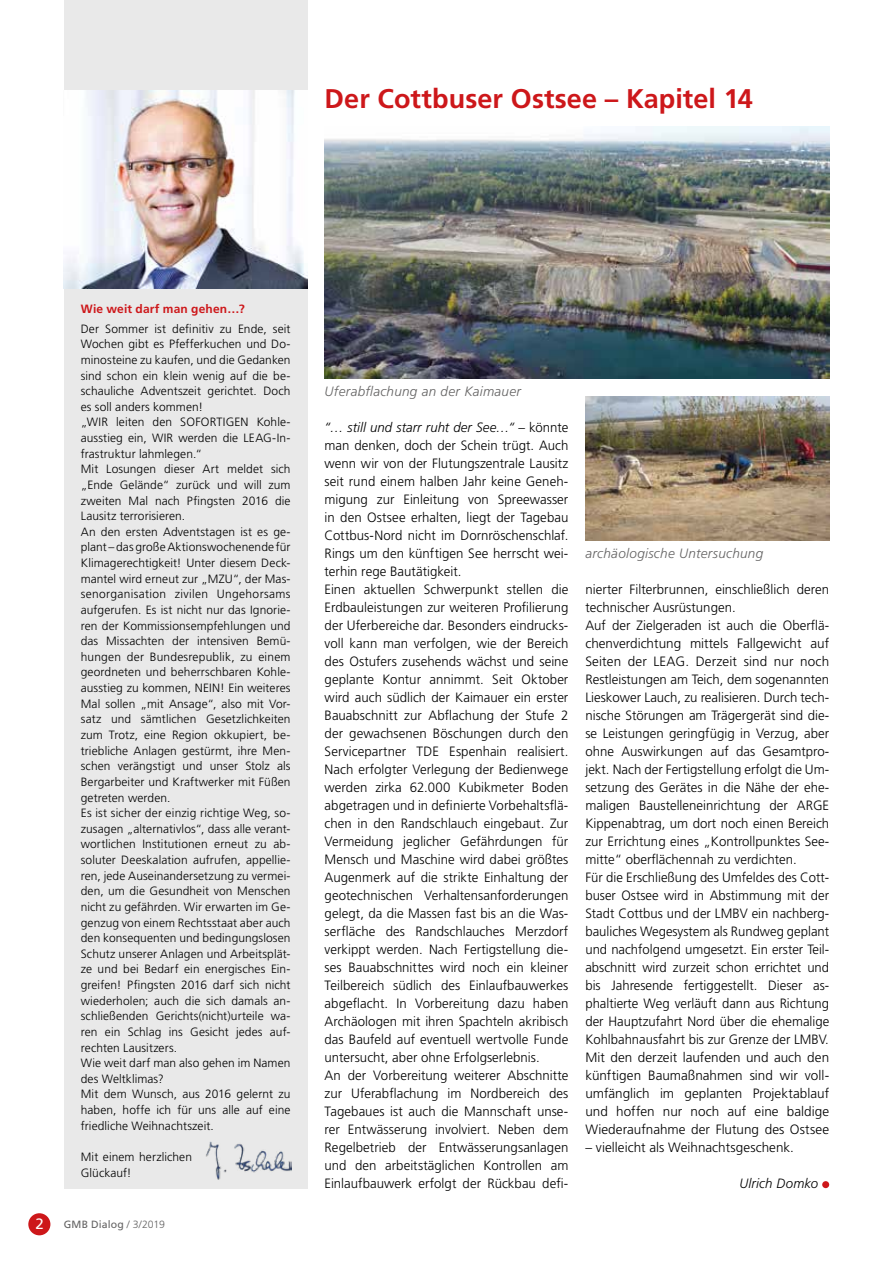
<style>
.page{position:relative;width:893px;height:1263px;background:#fff}
.page>*{position:absolute;margin:0;border:0;box-sizing:border-box;transform-origin:0 0}
.t1{font:700 27px "Frutiger LT Std";color:#cd171a}
.t2{font:15px "Frutiger LT Std";color:#fff}
.t3{font:300 13.5px/18px "Frutiger LT Std";color:#000}
.t4{font:italic 300 13.5px "Frutiger LT Std";letter-spacing:.02em;color:#646363}
.t5{font:italic 300 13.5px "Frutiger LT Std";letter-spacing:.01em;color:#000}
.t6{font:300 12px/15.6px "Frutiger LT Std";letter-spacing:.005em;color:#000}
.t7{font:700 12px "Frutiger LT Std";letter-spacing:.015em;color:#cd171a}
.t8{font:10.5px "Frutiger LT Std";letter-spacing:.015em;color:#646363}
.s1{font-weight:300}
.s2{font-style:italic}
</style>
<div class="page">
<div style="left:28px;top:1213px;width:22px;height:22px;background:#cd171a;border-radius:50%"></div>
<div style="left:822px;top:1181px;width:7px;height:7px;background:#cd171a;border-radius:50%"></div>
<div style="left:64px;top:0;width:244px;height:1188px;background:#e9e9e9"></div>
<img style="left:325px;top:126px;width:504px;height:252px">
<img style="left:64px;top:90px;width:244px;height:198px">
<img style="left:206px;top:1142px;width:85px;height:38px">
<img style="left:585px;top:396px;width:244px;height:144px">
<h1 class="t1" style="left:325px;top:83px;width:430px">Der Cottbuser Ostsee – Kapitel 14</h1>
<p class="t7" style="left:81px;top:302px;width:166px">Wie weit darf man gehen…?</p>
<p class="t6" style="left:81px;top:321px;width:211px">Der Sommer ist definitiv zu Ende, seit Wochen gibt es Pfefferkuchen und Do&shy;minosteine zu kaufen, und die Gedanken sind schon ein klein wenig auf die be&shy;schauliche Adventszeit gerichtet. Doch es soll anders kommen!<br>„WIR leiten den SOFORTIGEN Kohle&shy;ausstieg ein, WIR werden die LEAG-In&shy;frastruktur lahmlegen.“<br>Mit Losungen dieser Art meldet sich „Ende Gelände“ zurück und will zum zweiten Mal nach Pfingsten 2016 die Lausitz terrorisieren.<br>An den ersten Adventstagen ist es ge&shy;plant – das große Aktionswochenende für Klimagerechtigkeit! Unter diesem Deck&shy;mantel wird erneut zur „MZU“, der Mas&shy;senorganisation zivilen Ungehorsams aufgerufen. Es ist nicht nur das Ignorie&shy;ren der Kommissionsempfehlungen und das Missachten der intensiven Bemü&shy;hungen der Bundesrepublik, zu einem geordneten und beherrschbaren Kohle&shy;ausstieg zu kommen, NEIN! Ein weiteres Mal sollen „mit Ansage“, also mit Vor&shy;satz und sämtlichen Gesetzlichkeiten zum Trotz, eine Region okkupiert, be&shy;triebliche Anlagen gestürmt, ihre Men&shy;schen verängstigt und unser Stolz als Bergarbeiter und Kraftwerker mit Füßen getreten werden.<br>Es ist sicher der einzig richtige Weg, so&shy;zusagen „alternativlos“, dass alle verant&shy;wortlichen Institutionen erneut zu ab&shy;soluter Deeskalation aufrufen, appellie&shy;ren, jede Auseinandersetzung zu vermei&shy;den, um die Gesundheit von Menschen nicht zu gefährden. Wir erwarten im Ge&shy;genzug von einem Rechtsstaat aber auch den konsequenten und bedingungslosen Schutz unserer Anlagen und Arbeitsplät&shy;ze und bei Bedarf ein energisches Ein&shy;greifen! Pfingsten 2016 darf sich nicht wiederholen; auch die sich damals an&shy;schließenden Gerichts(nicht)urteile wa&shy;ren ein Schlag ins Gesicht jedes auf&shy;rechten Lausitzers.<br>Wie weit darf man also gehen im Namen des Weltklimas?<br>Mit dem Wunsch, aus 2016 gelernt zu haben, hoffe ich für uns alle auf eine friedliche Weihnachtszeit.</p>
<p class="t6" style="left:81px;top:1149px;width:113px">Mit einem herzlichen<br>Glückauf!</p>
<p class="t2" style="left:35px;top:1215px;width:10px">2</p>
<p class="t8" style="left:64px;top:1218px;width:103px">GMB Dialog <span class="s1">/ 3/2019</span></p>
<p class="t4" style="left:325px;top:384px;width:198px">Uferabflachung an der Kaimauer</p>
<p class="t3" style="left:325px;top:419px;width:245px"><span class="s2">“… still und starr ruht der See…“</span> – könnte man denken, doch der Schein trügt. Auch wenn wir von der Flutungszentrale Lausitz seit rund einem halben Jahr keine Geneh&shy;migung zur Einleitung von Spreewasser in den Ostsee erhalten, liegt der Tagebau Cottbus-Nord nicht im Dornröschenschlaf.<br>Rings um den künftigen See herrscht wei&shy;terhin rege Bautätigkeit.<br>Einen aktuellen Schwerpunkt stellen die Erdbauleistungen zur weiteren Profilierung der Uferbereiche dar. Besonders eindrucks&shy;voll kann man verfolgen, wie der Bereich des Ostufers zusehends wächst und seine geplante Kontur annimmt. Seit Oktober wird auch südlich der Kaimauer ein erster Bauabschnitt zur Abflachung der Stufe 2 der gewachsenen Böschungen durch den Servicepartner TDE Espenhain realisiert.<br>Nach erfolgter Verlegung der Bedienwege werden zirka 62.000 Kubikmeter Boden abgetragen und in definierte Vorbehaltsflä&shy;chen in den Randschlauch eingebaut. Zur Vermeidung jeglicher Gefährdungen für Mensch und Maschine wird dabei größtes Augenmerk auf die strikte Einhaltung der geotechnischen Verhaltensanforderungen gelegt, da die Massen fast bis an die Was&shy;serfläche des Randschlauches Merzdorf verkippt werden. Nach Fertigstellung die&shy;ses Bauabschnittes wird noch ein kleiner Teilbereich südlich des Einlaufbauwerkes abgeflacht. In Vorbereitung dazu haben Archäologen mit ihren Spachteln akribisch das Baufeld auf eventuell wertvolle Funde untersucht, aber ohne Erfolgserlebnis.<br>An der Vorbereitung weiterer Abschnitte zur Uferabflachung im Nordbereich des Tagebaues ist auch die Mannschaft unse&shy;rer Entwässerung involviert. Neben dem Regelbetrieb der Entwässerungsanlagen und den arbeitstäglichen Kontrollen am Einlaufbauwerk erfolgt der Rückbau defi-</p>
<p class="t4" style="left:585px;top:546px;width:179px">archäologische Untersuchung</p>
<p class="t3" style="left:585px;top:581px;width:245px">nierter Filterbrunnen, einschließlich deren technischer Ausrüstungen.<br>Auf der Zielgeraden ist auch die Oberflä&shy;chenverdichtung mittels Fallgewicht auf Seiten der LEAG. Derzeit sind nur noch Restleistungen am Teich, dem sogenannten Lieskower Lauch, zu realisieren. Durch tech&shy;nische Störungen am Trägergerät sind die&shy;se Leistungen geringfügig in Verzug, aber ohne Auswirkungen auf das Gesamtpro&shy;jekt. Nach der Fertigstellung erfolgt die Um&shy;setzung des Gerätes in die Nähe der ehe&shy;maligen Baustelleneinrichtung der ARGE Kippenabtrag, um dort noch einen Bereich zur Errichtung eines „Kontrollpunktes See&shy;mitte“ oberflächennah zu verdichten.<br>Für die Erschließung des Umfeldes des Cott&shy;buser Ostsee wird in Abstimmung mit der Stadt Cottbus und der LMBV ein nachberg&shy;bauliches Wegesystem als Rundweg geplant und nachfolgend umgesetzt. Ein erster Teil&shy;abschnitt wird zurzeit schon errichtet und bis Jahresende fertiggestellt. Dieser as&shy;phaltierte Weg verläuft dann aus Richtung der Hauptzufahrt Nord über die ehemalige Kohlbahnausfahrt bis zur Grenze der LMBV.<br>Mit den derzeit laufenden und auch den künftigen Baumaßnahmen sind wir voll&shy;umfänglich im geplanten Projektablauf und hoffen nur noch auf eine baldige Wiederaufnahme der Flutung des Ostsee</p>
<p class="t3" style="left:585px;top:1139px;width:210px">– vielleicht als Weihnachtsgeschenk.</p>
<p class="t5" style="left:739px;top:1176px;width:80px">Ulrich Domko</p>
</div>
